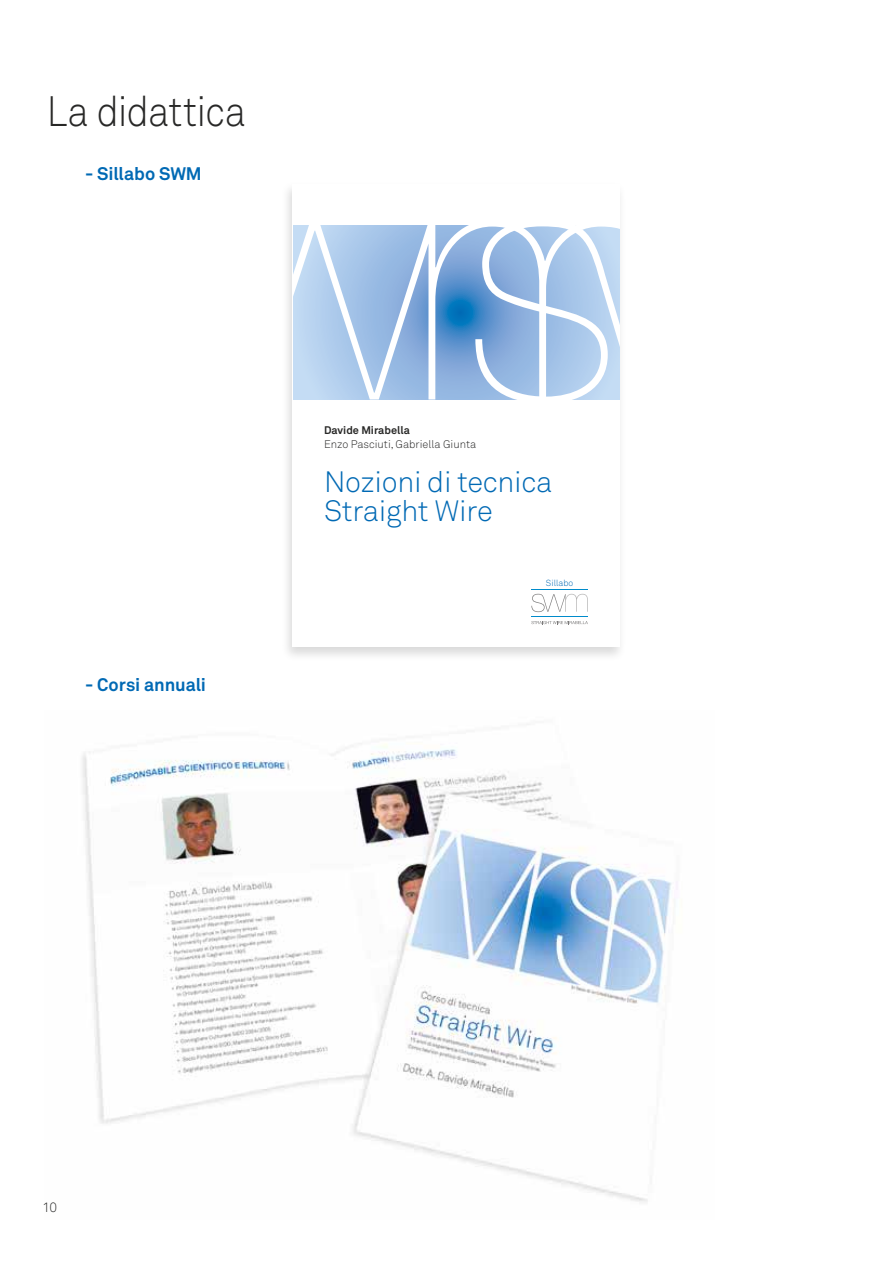
<style>
.page{position:relative;width:893px;height:1263px;background:#fff}
.page>*{position:absolute;margin:0;border:0;box-sizing:border-box;transform-origin:0 0}
.t1{font:42px "Akkurat Light Pro";letter-spacing:-.02em;color:#282827;scale:.9 1}
.t2{font:300 29.1px/29.1px "Akkurat";letter-spacing:-.01em;color:#0069b4}
.t3{font:700 18px "Akkurat Pro";letter-spacing:-.005em;color:#0069b4}
.t4{font:13.5px "Akkurat Light Pro";color:#282827}
.t5{font:300 10.95px "Akkurat";color:#282827}
.t6{font:700 10.95px "Akkurat";color:#282827}
.t7{font:300 8.7px "Akkurat";color:#0069b4}
</style>
<div class="page">
<img style="left:82px;top:724px;width:596px;height:478px">
<div style="left:281px;top:180px;width:345px;height:482px;background:#000;opacity:.15"></div>
<div style="left:292px;top:184px;width:328px;height:463px;background:#fff"></div>
<svg style="left:293px;top:225px;width:327px;height:174px"></svg>
<svg style="left:531px;top:594px;width:57px;height:18px"></svg>
<hr style="left:531px;top:589px;width:57px;height:1px;background:#008bcb">
<hr style="left:531px;top:616px;width:57px;height:1px;background:#008bcb">
<svg style="left:531px;top:621px;width:57px;height:3px"></svg>
<svg style="left:619px;top:646px;width:6px;height:5px"></svg>
<h1 class="t1" style="left:47px;top:87px;width:223px">La didattica</h1>
<h3 class="t3" style="left:85px;top:162px;width:118px">- Sillabo SWM</h3>
<h3 class="t3" style="left:85px;top:674px;width:123px">- Corsi annuali</h3>
<p class="t6" style="left:324px;top:423px;width:87px">Davide Mirabella</p>
<p class="t5" style="left:324px;top:437px;width:154px">Enzo Pasciuti, Gabriella Giunta</p>
<h2 class="t2" style="left:324px;top:468px;width:230px">Nozioni di tecnica<br>Straight Wire</h2>
<p class="t7" style="left:546px;top:578px;width:29px">Sillabo</p>
<p class="t4" style="left:43px;top:1199px;width:16px">10</p>
</div>
